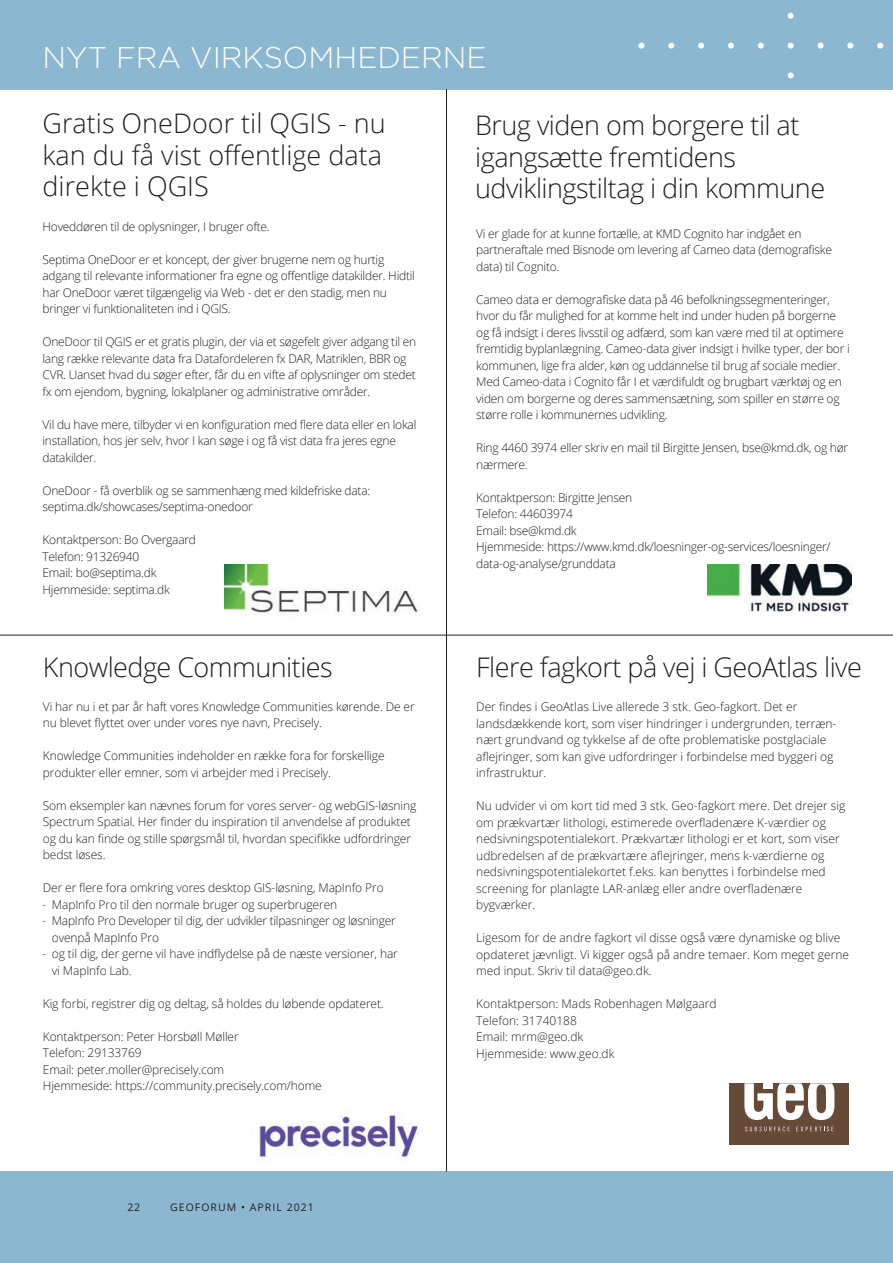
<style>
.page{position:relative;width:893px;height:1263px;background:#fff}
.page>*{position:absolute;margin:0;border:0;box-sizing:border-box;transform-origin:0 0}
.t1{font:300 30px "Gotham";color:#fff}
.t2{font:300 27px/31.5px "Open Sans";letter-spacing:-.02em;color:#231f20}
.t3{font:300 27px/31.5px "Open Sans";color:#231f20}
.t4{font:300 12px/16.5px "Open Sans";letter-spacing:-.02em;color:#231f20}
.t5{font:300 12px/16.5px "Open Sans";color:#231f20}
.t6{font:10.5px "Open Sans";letter-spacing:.1em;color:#231f20}
</style>
<div class="page">
<div style="left:0;top:1171px;width:893px;height:92px;background:#8bb7d0"></div>
<div style="left:0;top:0;width:893px;height:89px;background:#8bb7d0"></div>
<svg style="left:638px;top:43px;width:6px;height:6px"></svg>
<svg style="left:668px;top:43px;width:6px;height:6px"></svg>
<svg style="left:698px;top:43px;width:6px;height:6px"></svg>
<svg style="left:728px;top:43px;width:6px;height:6px"></svg>
<svg style="left:758px;top:43px;width:6px;height:6px"></svg>
<svg style="left:788px;top:43px;width:6px;height:6px"></svg>
<svg style="left:817px;top:43px;width:6px;height:6px"></svg>
<svg style="left:847px;top:43px;width:6px;height:6px"></svg>
<svg style="left:877px;top:43px;width:6px;height:6px"></svg>
<svg style="left:788px;top:72px;width:6px;height:6px"></svg>
<svg style="left:788px;top:13px;width:6px;height:6px"></svg>
<img style="left:258px;top:1115px;width:161px;height:47px">
<div style="left:730px;top:1083px;width:119px;height:61px;background:#674938"></div>
<svg style="left:745px;top:1127px;width:45px;height:4px"></svg>
<svg style="left:796px;top:1127px;width:38px;height:4px"></svg>
<svg style="left:744px;top:1083px;width:90px;height:37px"></svg>
<hr style="left:446px;top:89px;width:1px;height:1082px;background:#231f20">
<hr style="left:0;top:635px;width:893px;height:1px;background:#231f20">
<img style="left:224px;top:564px;width:194px;height:53px">
<img style="left:707px;top:564px;width:144px;height:48px">
<h1 class="t1" style="left:43px;top:37px;width:445px">NYT FRA VIRKSOMHEDERNE</h1>
<h2 class="t3" style="left:43px;top:107px;width:345px">Gratis OneDoor til QGIS - nu kan du få vist offentlige data direkte i QGIS</h2>
<p class="t4" style="left:43px;top:218px;width:229px">Hoveddøren til de oplysninger, I bruger ofte.</p>
<p class="t4" style="left:43px;top:251px;width:374px">Septima OneDoor er et koncept, der giver brugerne nem og hurtig adgang til relevante informationer fra egne og offentlige datakilder. Hidtil har OneDoor været tilgængelig via Web - det er den stadig, men nu bringer vi funktionaliteten ind i QGIS.</p>
<p class="t4" style="left:43px;top:333px;width:375px">OneDoor til QGIS er et gratis plugin, der via et søgefelt giver adgang til en lang række relevante data fra Datafordeleren fx DAR, Matriklen, BBR og CVR. Uanset hvad du søger efter, får du en vifte af oplysninger om stedet fx om ejendom, bygning, lokalplaner og administrative områder.</p>
<p class="t4" style="left:43px;top:416px;width:375px">Vil du have mere, tilbyder vi en konfiguration med flere data eller en lokal installation, hos jer selv, hvor I kan søge i og få vist data fra jeres egne datakilder.</p>
<p class="t4" style="left:43px;top:482px;width:329px">OneDoor - få overblik og se sammenhæng med kildefriske data: septima.dk/showcases/septima-onedoor</p>
<p class="t4" style="left:43px;top:531px;width:155px">Kontaktperson: Bo Overgaard<br>Telefon: 91326940<br>Email: bo@septima.dk<br>Hjemmeside: septima.dk</p>
<h2 class="t2" style="left:43px;top:650px;width:291px">Knowledge Communities</h2>
<p class="t4" style="left:43px;top:698px;width:373px">Vi har nu i et par år haft vores Knowledge Communities kørende. De er nu blevet flyttet over under vores nye navn, Precisely.</p>
<p class="t4" style="left:43px;top:747px;width:343px">Knowledge Communities indeholder en række fora for forskellige produkter eller emner, som vi arbejder med i Precisely.</p>
<p class="t4" style="left:43px;top:797px;width:375px">Som eksempler kan nævnes forum for vores server- og webGIS-løsning Spectrum Spatial. Her finder du inspiration til anvendelse af produktet og du kan finde og stille spørgsmål til, hvordan specifikke udfordringer bedst løses.</p>
<p class="t4" style="left:43px;top:879px;width:342px">Der er flere fora omkring vores desktop GIS-løsning, MapInfo Pro</p>
<p class="t4" style="left:43px;top:896px;width:296px">- MapInfo Pro til den normale bruger og superbrugeren</p>
<p class="t4" style="left:52px;top:912px;width:345px;text-indent:-9px">- MapInfo Pro Developer til dig, der udvikler tilpasninger og løsninger ovenpå MapInfo Pro</p>
<p class="t4" style="left:52px;top:945px;width:348px;text-indent:-9px">- og til dig, der gerne vil have indflydelse på de næste versioner, har vi MapInfo Lab.</p>
<p class="t4" style="left:43px;top:995px;width:342px">Kig forbi, registrer dig og deltag, så holdes du løbende opdateret.</p>
<p class="t4" style="left:43px;top:1028px;width:280px">Kontaktperson: Peter Horsbøll Møller<br>Telefon: 29133769<br>Email: peter.moller@precisely.com<br>Hjemmeside: https://community.precisely.com/home</p>
<p class="t6" style="left:128px;top:1200px;width:14px">22</p>
<p class="t6" style="left:170px;top:1200px;width:145px">GEOFORUM • APRIL 2021</p>
<h2 class="t2" style="left:475px;top:109px;width:351px">Brug viden om borgere til at igangsætte fremtidens udviklingstiltag i din kommune</h2>
<p class="t4" style="left:476px;top:225px;width:357px">Vi er glade for at kunne fortælle, at KMD Cognito har indgået en partneraftale med Bisnode om levering af Cameo data (demografiske data) til Cognito.</p>
<p class="t4" style="left:476px;top:291px;width:375px">Cameo data er demografiske data på 46 befolkningssegmenteringer, hvor du får mulighed for at komme helt ind under huden på borgerne og få indsigt i deres livsstil og adfærd, som kan være med til at optimere fremtidig byplanlægning. Cameo-data giver indsigt i hvilke typer, der bor i kommunen, lige fra alder, køn og uddannelse til brug af sociale medier.<br>Med Cameo-data i Cognito får I et værdifuldt og brugbart værktøj og en viden om borgerne og deres sammensætning, som spiller en større og større rolle i kommunernes udvikling.</p>
<p class="t4" style="left:476px;top:439px;width:373px">Ring 4460 3974 eller skriv en mail til Birgitte Jensen, bse@kmd.dk, og hør nærmere.</p>
<p class="t4" style="left:476px;top:489px;width:356px">Kontaktperson: Birgitte Jensen<br>Telefon: 44603974<br>Email: bse@kmd.dk<br>Hjemmeside: https://www.kmd.dk/loesninger-og-services/loesninger/ data-og-analyse/grunddata</p>
<h2 class="t2" style="left:476px;top:650px;width:387px">Flere fagkort på vej i GeoAtlas live</h2>
<p class="t5" style="left:476px;top:698px;width:362px">Der findes i GeoAtlas Live allerede 3 stk. Geo-fagkort. Det er landsdækkende kort, som viser hindringer i undergrunden, terræn&shy;nært grundvand og tykkelse af de ofte problematiske postglaciale aflejringer, som kan give udfordringer i forbindelse med byggeri og infrastruktur.</p>
<p class="t5" style="left:476px;top:797px;width:371px">Nu udvider vi om kort tid med 3 stk. Geo-fagkort mere. Det drejer sig om prækvartær lithologi, estimerede overfladenære K-værdier og nedsivningspotentialekort. Prækvartær lithologi er et kort, som viser udbredelsen af de prækvartære aflejringer, mens k-værdierne og nedsivningspotentialekortet f.eks. kan benyttes i forbindelse med screening for planlagte LAR-anlæg eller andre overfladenære bygværker.</p>
<p class="t5" style="left:476px;top:929px;width:374px">Ligesom for de andre fagkort vil disse også være dynamiske og blive opdateret jævnligt. Vi kigger også på andre temaer. Kom meget gerne med input. Skriv til data@geo.dk.</p>
<p class="t5" style="left:476px;top:995px;width:242px">Kontaktperson: Mads Robenhagen Mølgaard<br>Telefon: 31740188<br>Email: mrm@geo.dk<br>Hjemmeside: www.geo.dk</p>
</div>
